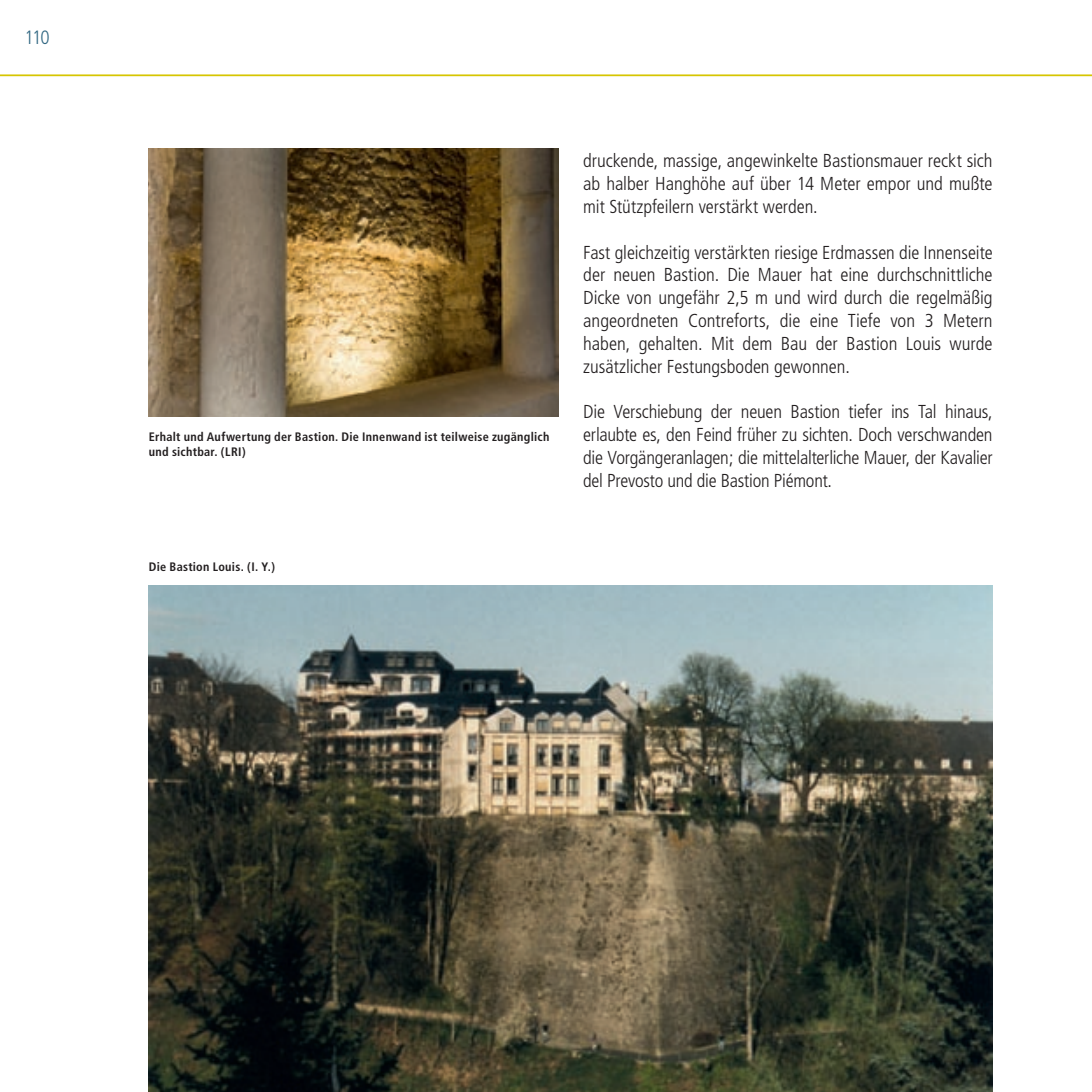
<style>
.page{position:relative;width:1092px;height:1092px;background:#fff}
.page>*{position:absolute;margin:0;border:0;box-sizing:border-box;transform-origin:0 0}
.t1{font:300 condensed 19.25px "Frutiger";color:#326883}
.t2{font:300 condensed 18.72px/22.8px "Frutiger";letter-spacing:-.005em;color:#231f20;text-align:justify}
.t3{font:700 condensed 12.25px/14.7px "Frutiger";letter-spacing:.02em;color:#231f20}
</style>
<div class="page">
<hr style="left:0;top:74px;width:1091px;height:2px;background:#d6c501">
<img style="left:149px;top:149px;width:409px;height:268px">
<img style="left:149px;top:585px;width:843px;height:506px">
<p class="t1" style="left:25px;top:27px;width:27px">110</p>
<p class="t3" style="left:149px;top:429px;width:402px">Erhalt und Aufwertung der Bastion. Die Innenwand ist teilweise zugänglich und sichtbar. (LRI)</p>
<p class="t3" style="left:149px;top:559px;width:128px">Die Bastion Louis. (I. Y.)</p>
<p class="t2" style="left:583px;top:150px;width:411px">druckende, massige, angewinkelte Bastionsmauer reckt sich ab halber Hanghöhe auf über 14 Meter empor und mußte mit Stützpfeilern verstärkt werden.</p>
<p class="t2" style="left:583px;top:241px;width:411px">Fast gleichzeitig verstärkten riesige Erdmassen die Innenseite der neuen Bastion. Die Mauer hat eine durchschnittliche Dicke von ungefähr 2,5 m und wird durch die regelmäßig angeordneten Contreforts, die eine Tiefe von 3 Metern haben, gehalten. Mit dem Bau der Bastion Louis wurde zusätzlicher Festungsboden gewonnen.</p>
<p class="t2" style="left:583px;top:401px;width:411px">Die Verschiebung der neuen Bastion tiefer ins Tal hinaus, erlaubte es, den Feind früher zu sichten. Doch verschwanden die Vorgängeranlagen; die mittelalterliche Mauer, der Kavalier del Prevosto und die Bastion Piémont.</p>
</div>
